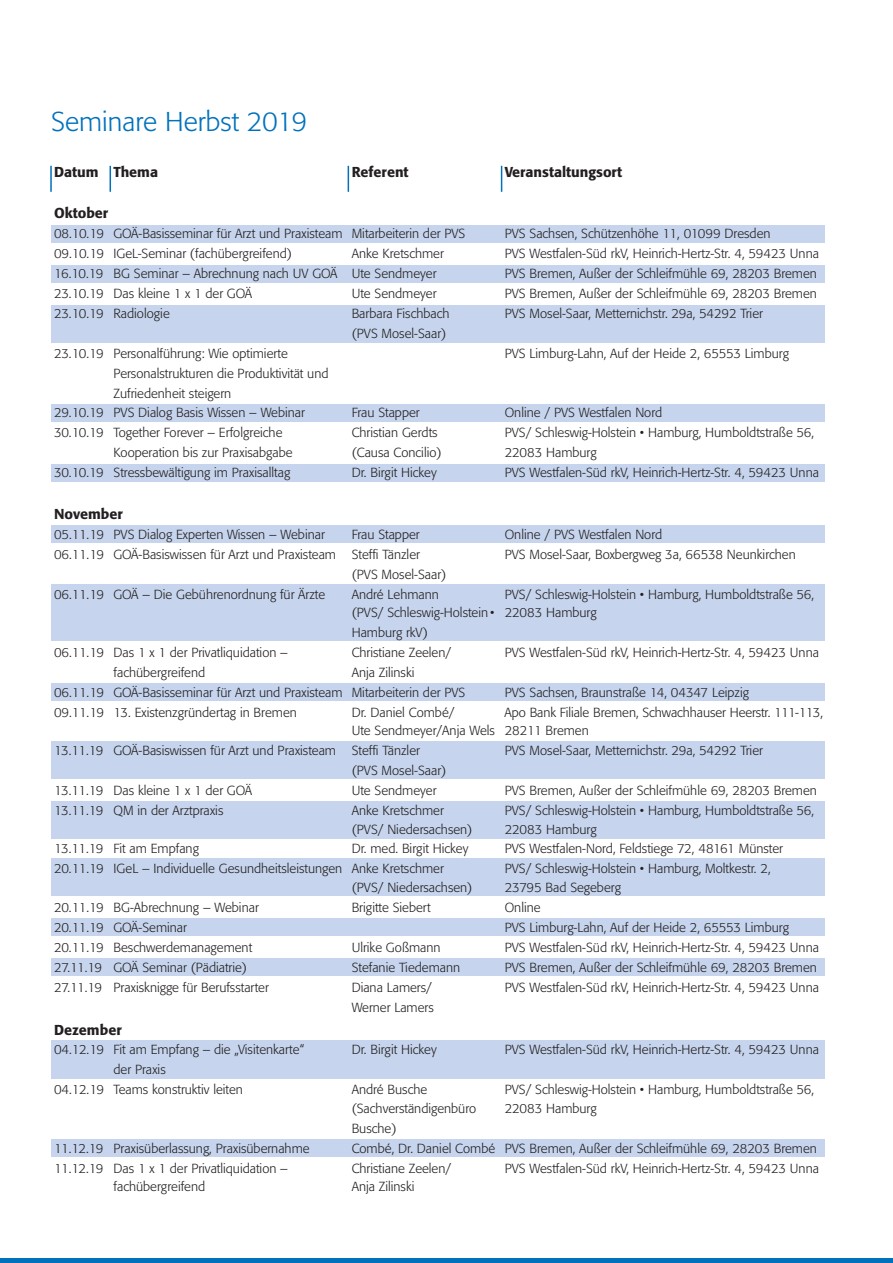
<style>
.page{position:relative;width:893px;height:1263px;background:#fff}
.page>*{position:absolute;margin:0;border:0;box-sizing:border-box;transform-origin:0 0}
.t1{font:300 27px "Formata";color:#0072bc}
.t2{font:500 14.25px "Formata";color:#231f20}
.t3{font:300 13.05px/18.5px "Formata";color:#231f20}
</style>
<div class="page">
<hr style="left:0;top:1259px;width:893px;height:4px;background:#0072bc">
<div style="left:51px;top:225px;width:774px;height:18px;background:#c6d5ed"></div>
<div style="left:51px;top:265px;width:774px;height:17px;background:#c6d5ed"></div>
<div style="left:51px;top:404px;width:774px;height:18px;background:#c6d5ed"></div>
<div style="left:51px;top:305px;width:774px;height:38px;background:#c6d5ed"></div>
<div style="left:51px;top:464px;width:774px;height:18px;background:#c6d5ed"></div>
<div style="left:51px;top:526px;width:774px;height:17px;background:#c6d5ed"></div>
<div style="left:51px;top:684px;width:774px;height:17px;background:#c6d5ed"></div>
<div style="left:51px;top:918px;width:774px;height:17px;background:#c6d5ed"></div>
<div style="left:51px;top:958px;width:774px;height:18px;background:#c6d5ed"></div>
<div style="left:51px;top:1139px;width:774px;height:18px;background:#c6d5ed"></div>
<div style="left:51px;top:741px;width:774px;height:38px;background:#c6d5ed"></div>
<div style="left:51px;top:800px;width:774px;height:38px;background:#c6d5ed"></div>
<div style="left:51px;top:858px;width:774px;height:38px;background:#c6d5ed"></div>
<div style="left:51px;top:1041px;width:774px;height:38px;background:#c6d5ed"></div>
<div style="left:51px;top:585px;width:774px;height:56px;background:#c6d5ed"></div>
<svg style="left:110px;top:166px;width:1px;height:26px"></svg>
<svg style="left:348px;top:166px;width:1px;height:26px"></svg>
<svg style="left:501px;top:166px;width:1px;height:26px"></svg>
<hr style="left:50px;top:166px;width:2px;height:26px;background:#0072bc">
<h1 class="t1" style="left:51px;top:110px;width:258px">Seminare Herbst 2019</h1>
<p class="t2" style="left:54px;top:166px;width:106px">Datum Thema</p>
<p class="t2" style="left:352px;top:166px;width:58px">Referent</p>
<p class="t2" style="left:505px;top:166px;width:119px">Veranstaltungsort</p>
<p class="t2" style="left:54px;top:206px;width:56px">Oktober</p>
<p class="t3" style="left:54px;top:225px;width:413px">08.10.19 GOÄ-Basisseminar für Arzt und Praxisteam Mitarbeiterin der PVS</p>
<p class="t3" style="left:505px;top:225px;width:267px">PVS Sachsen, Schützenhöhe 11, 01099 Dresden</p>
<p class="t3" style="left:54px;top:245px;width:239px">09.10.19 IGeL-Seminar (fachübergreifend)</p>
<p class="t3" style="left:352px;top:245px;width:94px">Anke Kretschmer</p>
<p class="t3" style="left:505px;top:245px;width:316px">PVS Westfalen-Süd rkV, Heinrich-Hertz-Str. 4, 59423 Unna</p>
<p class="t3" style="left:54px;top:265px;width:384px">16.10.19 BG Seminar – Abrechnung nach UV GOÄ Ute Sendmeyer</p>
<p class="t3" style="left:505px;top:265px;width:314px">PVS Bremen, Außer der Schleifmühle 69, 28203 Bremen</p>
<p class="t3" style="left:54px;top:285px;width:199px">23.10.19 Das kleine 1 x 1 der GOÄ</p>
<p class="t3" style="left:352px;top:285px;width:86px">Ute Sendmeyer</p>
<p class="t3" style="left:505px;top:285px;width:314px">PVS Bremen, Außer der Schleifmühle 69, 28203 Bremen</p>
<p class="t3" style="left:54px;top:305px;width:117px">23.10.19 Radiologie</p>
<p class="t3" style="left:352px;top:305px;width:99px">Barbara Fischbach</p>
<p class="t3" style="left:505px;top:305px;width:260px">PVS Mosel-Saar, Metternichstr. 29a, 54292 Trier</p>
<p class="t3" style="left:352px;top:325px;width:96px">(PVS Mosel-Saar)</p>
<p class="t3" style="left:54px;top:345px;width:235px">23.10.19 Personalführung: Wie optimierte</p>
<p class="t3" style="left:505px;top:345px;width:286px">PVS Limburg-Lahn, Auf der Heide 2, 65553 Limburg</p>
<p class="t3" style="left:114px;top:365px;width:216px">Personalstrukturen die Produktivität und</p>
<p class="t3" style="left:114px;top:385px;width:119px">Zufriedenheit steigern</p>
<p class="t3" style="left:54px;top:405px;width:252px">29.10.19 PVS Dialog Basis Wissen – Webinar</p>
<p class="t3" style="left:352px;top:405px;width:70px">Frau Stapper</p>
<p class="t3" style="left:505px;top:405px;width:159px">Online / PVS Westfalen Nord</p>
<p class="t3" style="left:54px;top:425px;width:230px">30.10.19 Together Forever – Erfolgreiche</p>
<p class="t3" style="left:352px;top:425px;width:87px">Christian Gerdts</p>
<p class="t3" style="left:505px;top:425px;width:311px">PVS/ Schleswig-Holstein • Hamburg, Humboldtstraße 56,</p>
<p class="t3" style="left:114px;top:445px;width:180px">Kooperation bis zur Praxisabgabe</p>
<p class="t3" style="left:352px;top:445px;width:92px">(Causa Concilio)</p>
<p class="t3" style="left:505px;top:445px;width:93px">22083 Hamburg</p>
<p class="t3" style="left:54px;top:465px;width:238px">30.10.19 Stressbewältigung im Praxisalltag</p>
<p class="t3" style="left:352px;top:465px;width:87px">Dr. Birgit Hickey</p>
<p class="t3" style="left:505px;top:465px;width:316px">PVS Westfalen-Süd rkV, Heinrich-Hertz-Str. 4, 59423 Unna</p>
<p class="t2" style="left:54px;top:507px;width:70px">November</p>
<p class="t3" style="left:54px;top:526px;width:272px">05.11.19 PVS Dialog Experten Wissen – Webinar</p>
<p class="t3" style="left:352px;top:526px;width:70px">Frau Stapper</p>
<p class="t3" style="left:505px;top:526px;width:159px">Online / PVS Westfalen Nord</p>
<p class="t3" style="left:54px;top:546px;width:367px">06.11.19 GOÄ-Basiswissen für Arzt und Praxisteam Steffi Tänzler</p>
<p class="t3" style="left:505px;top:546px;width:293px">PVS Mosel-Saar, Boxbergweg 3a, 66538 Neunkirchen</p>
<p class="t3" style="left:352px;top:566px;width:96px">(PVS Mosel-Saar)</p>
<p class="t3" style="left:54px;top:586px;width:273px">06.11.19 GOÄ – Die Gebührenordnung für Ärzte</p>
<p class="t3" style="left:352px;top:586px;width:89px">André Lehmann</p>
<p class="t3" style="left:352px;top:586px;width:464px;text-indent:153px">PVS/ Schleswig-Holstein • Hamburg, Humboldtstraße 56, (PVS/ Schleswig-Holstein • 22083 Hamburg</p>
<p class="t3" style="left:352px;top:624px;width:78px">Hamburg rkV)</p>
<p class="t3" style="left:54px;top:644px;width:235px">06.11.19 Das 1 x 1 der Privatliquidation –</p>
<p class="t3" style="left:352px;top:644px;width:101px">Christiane Zeelen/</p>
<p class="t3" style="left:505px;top:644px;width:316px">PVS Westfalen-Süd rkV, Heinrich-Hertz-Str. 4, 59423 Unna</p>
<p class="t3" style="left:114px;top:664px;width:93px">fachübergreifend</p>
<p class="t3" style="left:54px;top:663px;width:413px;line-height:20px;text-indent:298px">Anja Zilinski<br>06.11.19 GOÄ-Basisseminar für Arzt und Praxisteam Mitarbeiterin der PVS</p>
<p class="t3" style="left:505px;top:684px;width:246px">PVS Sachsen, Braunstraße 14, 04347 Leipzig</p>
<p class="t3" style="left:54px;top:704px;width:244px">09.11.19 13. Existenzgründertag in Bremen</p>
<p class="t3" style="left:352px;top:704px;width:104px">Dr. Daniel Combé/</p>
<p class="t3" style="left:352px;top:704px;width:473px;text-indent:153px">Apo Bank Filiale Bremen, Schwachhauser Heerstr. 111-113,<br>Ute Sendmeyer/Anja Wels 28211 Bremen</p>
<p class="t3" style="left:54px;top:742px;width:367px">13.11.19 GOÄ-Basiswissen für Arzt und Praxisteam Steffi Tänzler</p>
<p class="t3" style="left:505px;top:742px;width:260px">PVS Mosel-Saar, Metternichstr. 29a, 54292 Trier</p>
<p class="t3" style="left:352px;top:762px;width:96px">(PVS Mosel-Saar)</p>
<p class="t3" style="left:54px;top:782px;width:199px">13.11.19 Das kleine 1 x 1 der GOÄ</p>
<p class="t3" style="left:352px;top:782px;width:86px">Ute Sendmeyer</p>
<p class="t3" style="left:505px;top:782px;width:314px">PVS Bremen, Außer der Schleifmühle 69, 28203 Bremen</p>
<p class="t3" style="left:54px;top:802px;width:171px">13.11.19 QM in der Arztpraxis</p>
<p class="t3" style="left:352px;top:802px;width:94px">Anke Kretschmer</p>
<p class="t3" style="left:505px;top:802px;width:311px">PVS/ Schleswig-Holstein • Hamburg, Humboldtstraße 56,</p>
<p class="t3" style="left:352px;top:821px;width:122px">(PVS/ Niedersachsen)</p>
<p class="t3" style="left:505px;top:821px;width:93px">22083 Hamburg</p>
<p class="t3" style="left:54px;top:841px;width:146px">13.11.19 Fit am Empfang</p>
<p class="t3" style="left:352px;top:841px;width:118px">Dr. med. Birgit Hickey</p>
<p class="t3" style="left:505px;top:841px;width:280px">PVS Westfalen-Nord, Feldstiege 72, 48161 Münster</p>
<p class="t3" style="left:54px;top:861px;width:391px">20.11.19 IGeL – Individuelle Gesundheitsleistungen Anke Kretschmer</p>
<p class="t3" style="left:505px;top:861px;width:267px">PVS/ Schleswig-Holstein • Hamburg, Moltkestr. 2,</p>
<p class="t3" style="left:352px;top:879px;width:122px">(PVS/ Niedersachsen)</p>
<p class="t3" style="left:505px;top:879px;width:118px">23795 Bad Segeberg</p>
<p class="t3" style="left:54px;top:899px;width:206px">20.11.19 BG-Abrechnung – Webinar</p>
<p class="t3" style="left:352px;top:899px;width:80px">Brigitte Siebert</p>
<p class="t3" style="left:505px;top:899px;width:37px">Online</p>
<p class="t3" style="left:54px;top:919px;width:134px">20.11.19 GOÄ-Seminar</p>
<p class="t3" style="left:505px;top:919px;width:286px">PVS Limburg-Lahn, Auf der Heide 2, 65553 Limburg</p>
<p class="t3" style="left:54px;top:939px;width:200px">20.11.19 Beschwerdemanagement</p>
<p class="t3" style="left:352px;top:939px;width:90px">Ulrike Goßmann</p>
<p class="t3" style="left:505px;top:939px;width:316px">PVS Westfalen-Süd rkV, Heinrich-Hertz-Str. 4, 59423 Unna</p>
<p class="t3" style="left:54px;top:959px;width:195px">27.11.19 GOÄ Seminar (Pädiatrie)</p>
<p class="t3" style="left:352px;top:959px;width:110px">Stefanie Tiedemann</p>
<p class="t3" style="left:505px;top:959px;width:314px">PVS Bremen, Außer der Schleifmühle 69, 28203 Bremen</p>
<p class="t3" style="left:54px;top:979px;width:216px">27.11.19 Praxisknigge für Berufsstarter</p>
<p class="t3" style="left:352px;top:979px;width:82px">Diana Lamers/</p>
<p class="t3" style="left:505px;top:979px;width:316px">PVS Westfalen-Süd rkV, Heinrich-Hertz-Str. 4, 59423 Unna</p>
<p class="t3" style="left:352px;top:999px;width:84px">Werner Lamers</p>
<p class="t2" style="left:54px;top:1023px;width:69px">Dezember</p>
<p class="t3" style="left:54px;top:1042px;width:252px">04.12.19 Fit am Empfang – die „Visitenkarte“</p>
<p class="t3" style="left:352px;top:1042px;width:87px">Dr. Birgit Hickey</p>
<p class="t3" style="left:505px;top:1042px;width:316px">PVS Westfalen-Süd rkV, Heinrich-Hertz-Str. 4, 59423 Unna</p>
<p class="t3" style="left:54px;top:1061px;width:191px;line-height:20px;text-indent:60px">der Praxis<br>04.12.19 Teams konstruktiv leiten</p>
<p class="t3" style="left:352px;top:1081px;width:77px">André Busche</p>
<p class="t3" style="left:505px;top:1081px;width:311px">PVS/ Schleswig-Holstein • Hamburg, Humboldtstraße 56,</p>
<p class="t3" style="left:352px;top:1100px;width:126px">(Sachverständigenbüro</p>
<p class="t3" style="left:505px;top:1100px;width:93px">22083 Hamburg</p>
<p class="t3" style="left:352px;top:1120px;width:46px">Busche)</p>
<p class="t3" style="left:54px;top:1140px;width:257px">11.12.19 Praxisüberlassung, Praxisübernahme</p>
<p class="t3" style="left:352px;top:1140px;width:467px">Combé, Dr. Daniel Combé PVS Bremen, Außer der Schleifmühle 69, 28203 Bremen</p>
<p class="t3" style="left:54px;top:1160px;width:235px">11.12.19 Das 1 x 1 der Privatliquidation –</p>
<p class="t3" style="left:352px;top:1160px;width:101px">Christiane Zeelen/</p>
<p class="t3" style="left:505px;top:1160px;width:316px">PVS Westfalen-Süd rkV, Heinrich-Hertz-Str. 4, 59423 Unna</p>
<p class="t3" style="left:114px;top:1178px;width:93px">fachübergreifend</p>
<p class="t3" style="left:352px;top:1178px;width:64px">Anja Zilinski</p>
</div>
